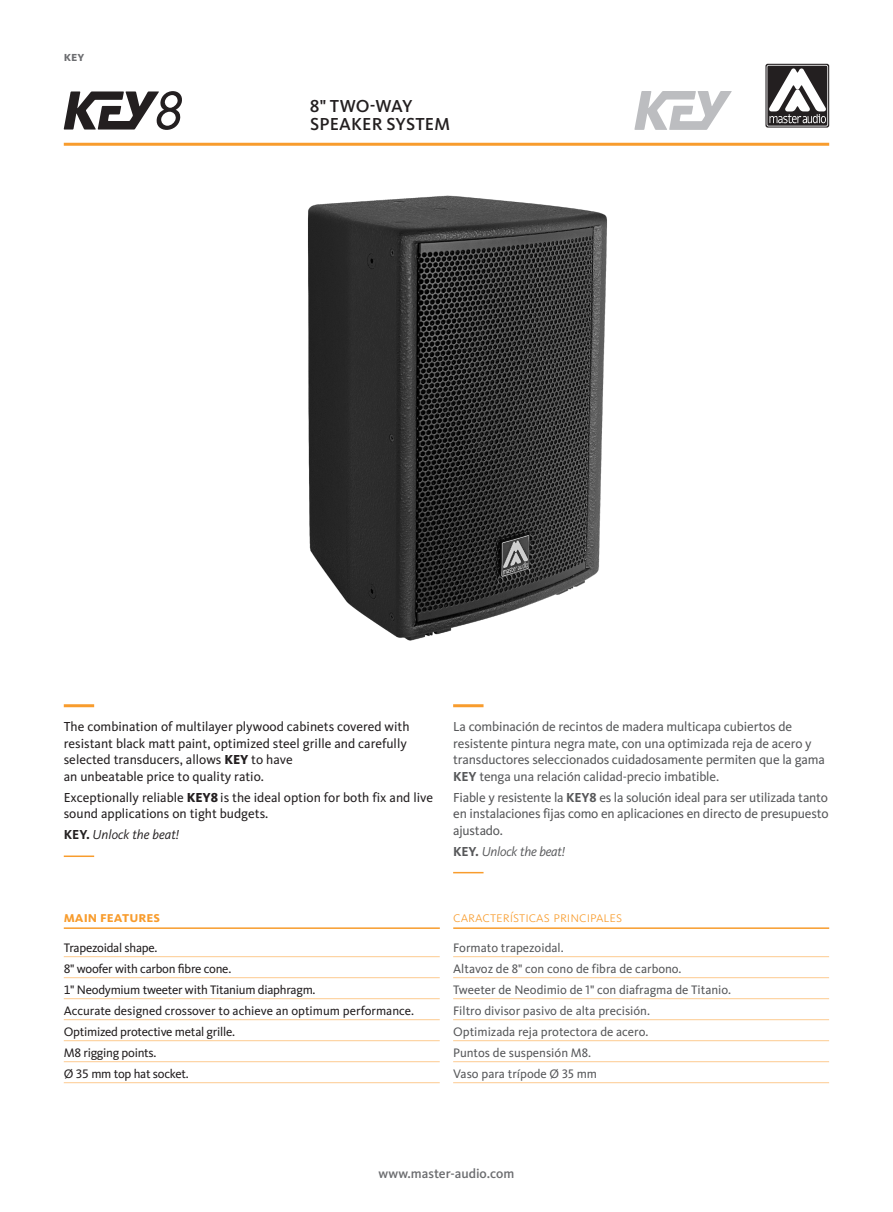
<style>
.page{position:relative;width:893px;height:1212px;background:#fff}
.page>*{position:absolute;margin:0;border:0;box-sizing:border-box;transform-origin:0 0}
.INTRO_P_ENG{font:500 18px/18px "Kievit OT";letter-spacing:.01em;color:#231f20}
.TÍTULOS_DESCRIPTIVOS{font:300 15px "Kievit OT";color:#f89c2d}
.t1{font:700 15px "Kievit OT";color:#f89c2d}
.TEXT_ESP{font:13.5px/16.5px "Kievit OT MA Book";letter-spacing:-.01em;color:#57585a}
.TEXT_ENG{font:13.5px/16.5px "Kievit OT MA Book";color:#231f20}
.t2{font:500 13.5px "Kievit OT";color:#6c6d70}
.TEXT_ENG-2{font:13.5px "Kievit OT MA Italic";color:#231f20}
.TEXT_ESP-2{font:13.5px "Kievit OT MA Italic";letter-spacing:-.015em;color:#57585a}
.t3{font:700 13.5px "Kievit OT";color:#6c6d70}
.Línea_esp{font:12.75px "Kievit OT MA Book";color:#57585a}
.Línea_Eng{font:12.75px "Kievit OT";letter-spacing:-.02em;color:#231f20}
.Línea_Eng-2{font:12.75px "Kievit OT";color:#231f20}
.s1{font-family:"Kievit OT MA Extra";font-weight:700}
.s2{font-family:"Kievit OT MA Bold"}
</style>
<div class="page">
<svg style="left:765px;top:64px;width:64px;height:64px"></svg>
<svg style="left:767px;top:65px;width:61px;height:61px"></svg>
<hr style="left:64px;top:143px;width:765px;height:3px;background:#f89c2d">
<hr style="left:64px;top:927px;width:376px;height:2px;background:#f89c2d">
<hr style="left:453px;top:956px;width:376px;height:1px;background:#fdcb90">
<hr style="left:453px;top:977px;width:376px;height:1px;background:#fdcb90">
<hr style="left:453px;top:998px;width:376px;height:1px;background:#fdcb90">
<hr style="left:453px;top:1019px;width:376px;height:1px;background:#fdcb90">
<hr style="left:453px;top:1040px;width:376px;height:1px;background:#fdcb90">
<hr style="left:453px;top:1061px;width:376px;height:1px;background:#fdcb90">
<hr style="left:453px;top:1082px;width:376px;height:1px;background:#fdcb90">
<hr style="left:64px;top:956px;width:376px;height:1px;background:#fdcb90">
<hr style="left:64px;top:977px;width:376px;height:1px;background:#fdcb90">
<hr style="left:64px;top:998px;width:376px;height:1px;background:#fdcb90">
<hr style="left:64px;top:1019px;width:376px;height:1px;background:#fdcb90">
<hr style="left:64px;top:1040px;width:376px;height:1px;background:#fdcb90">
<hr style="left:64px;top:1061px;width:376px;height:1px;background:#fdcb90">
<hr style="left:64px;top:1082px;width:376px;height:1px;background:#fdcb90">
<hr style="left:64px;top:704px;width:30px;height:3px;background:#f89c2d">
<hr style="left:64px;top:855px;width:30px;height:2px;background:#f89c2d">
<hr style="left:453px;top:704px;width:30px;height:3px;background:#f89c2d">
<hr style="left:453px;top:872px;width:30px;height:1px;background:#f89c2d">
<hr style="left:453px;top:927px;width:376px;height:2px;background:#f89c2d">
<svg style="left:64px;top:91px;width:118px;height:39px"></svg>
<svg style="left:634px;top:91px;width:98px;height:39px"></svg>
<img style="left:308px;top:195px;width:299px;height:446px">
<p class="t3" style="left:64px;top:48px;width:22px">key</p>
<p class="INTRO_P_ENG" style="left:310px;top:97px;width:142px">8" TWO-WAY<br>SPEAKER SYSTEM</p>
<p class="TEXT_ENG" style="left:64px;top:718px;width:347px">The combination of multilayer plywood cabinets covered with resistant black matt paint, optimized steel grille and carefully selected transducers, allows <span class="s1">KEY</span> to have<br>an unbeatable price to quality ratio.</p>
<p class="TEXT_ENG" style="left:64px;top:789px;width:371px">Exceptionally reliable <span class="s1">KEY8</span> is the ideal option for both fix and live sound applications on tight budgets.</p>
<p class="TEXT_ENG-2" style="left:64px;top:826px;width:117px"><span class="s2">KEY.</span> Unlock the beat!</p>
<p class="TEXT_ESP" style="left:453px;top:718px;width:373px">La combinación de recintos de madera multicapa cubiertos de resistente pintura negra mate, con una optimizada reja de acero y transductores seleccionados cuidadosamente permiten que la gama <span class="s2">KEY</span> tenga una relación calidad-precio imbatible.</p>
<p class="TEXT_ESP" style="left:453px;top:789px;width:377px;text-align:justify">Fiable y resistente la <span class="s2">KEY8</span> es la solución ideal para ser utilizada tanto en instalaciones fijas como en aplicaciones en directo de presupuesto ajustado.</p>
<p class="TEXT_ESP-2" style="left:453px;top:843px;width:113px"><span class="s2">KEY.</span> Unlock the beat!</p>
<p class="t1" style="left:64px;top:908px;width:98px">main features</p>
<p class="Línea_Eng" style="left:64px;top:940px;width:95px">Trapezoidal shape.</p>
<p class="Línea_Eng" style="left:64px;top:961px;width:169px">8" woofer with carbon fibre cone.</p>
<p class="Línea_Eng" style="left:64px;top:982px;width:253px">1" Neodymium tweeter with Titanium diaphragm.</p>
<p class="Línea_Eng-2" style="left:64px;top:1003px;width:352px">Accurate designed crossover to achieve an optimum performance.</p>
<p class="Línea_Eng" style="left:64px;top:1024px;width:173px">Optimized protective metal grille.</p>
<p class="Línea_Eng" style="left:64px;top:1045px;width:94px">M8 rigging points.</p>
<p class="Línea_Eng" style="left:64px;top:1066px;width:127px">Ø 35 mm top hat socket.</p>
<p class="TÍTULOS_DESCRIPTIVOS" style="left:453px;top:908px;width:170px">características principales</p>
<p class="Línea_esp" style="left:453px;top:940px;width:112px">Formato trapezoidal.</p>
<p class="Línea_esp" style="left:453px;top:961px;width:230px">Altavoz de 8" con cono de fibra de carbono.</p>
<p class="Línea_esp" style="left:453px;top:982px;width:280px">Tweeter de Neodimio de 1" con diafragma de Titanio.</p>
<p class="Línea_esp" style="left:453px;top:1003px;width:198px">Filtro divisor pasivo de alta precisión.</p>
<p class="Línea_esp" style="left:453px;top:1024px;width:197px">Optimizada reja protectora de acero.</p>
<p class="Línea_esp" style="left:453px;top:1045px;width:140px">Puntos de suspensión M8.</p>
<p class="Línea_esp" style="left:453px;top:1066px;width:145px">Vaso para trípode Ø 35 mm</p>
<p class="t2" style="left:379px;top:1165px;width:137px">www.master-audio.com</p>
</div>
